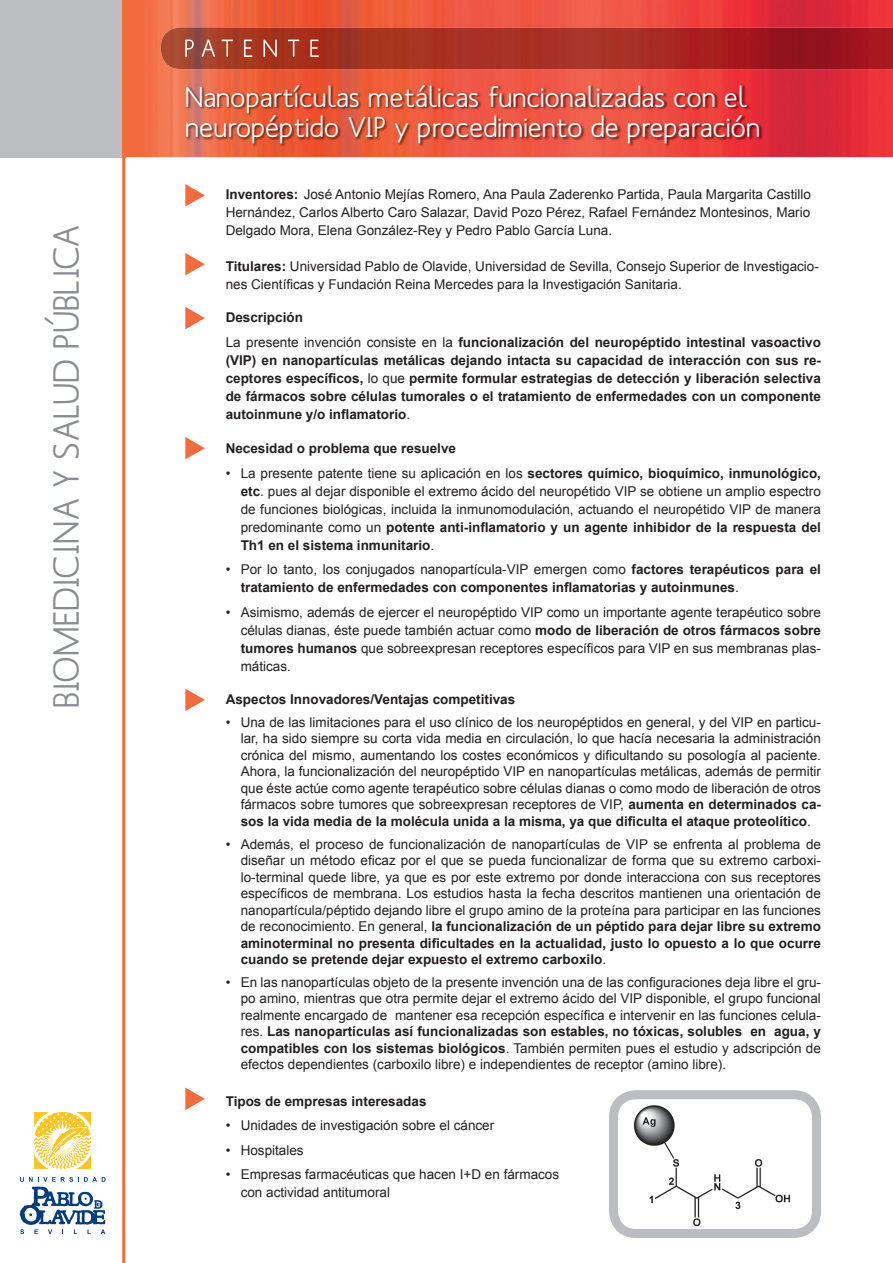
<style>
.page{position:relative;width:893px;height:1263px;background:#fff}
.page>*{position:absolute;margin:0;border:0;box-sizing:border-box;transform-origin:0 0}
.t1{font:500 36px "Mank Sans";color:#8a8c8f}
.t2{font:500 28.5px/30px "Mank Sans";color:#fff}
.t3{font:13.5px/16.5px "Arial";color:#231f20;text-align:justify}
.t4{font:700 13.5px/18px "Arial";color:#231f20}
.s1{font-weight:700}
.s2{font-weight:400}
</style>
<div class="page">
<div style="left:0;top:0;width:126px;height:157px;background:#bcbdc0"></div>
<img style="left:125px;top:0;width:768px;height:157px">
<hr style="left:122px;top:0;width:3px;height:1263px;background:#f26b3f">
<img style="left:161px;top:27px;width:732px;height:42px">
<svg style="left:185px;top:40px;width:134px;height:17px;background:#b25947"></svg>
<svg style="left:20px;top:1177px;width:86px;height:57px"></svg>
<svg style="left:34px;top:1112px;width:57px;height:57px"></svg>
<img style="left:186px;top:84px;width:577px;height:63px">
<svg style="left:185px;top:307px;width:20px;height:22px"></svg>
<svg style="left:185px;top:437px;width:20px;height:22px"></svg>
<svg style="left:185px;top:253px;width:20px;height:22px"></svg>
<svg style="left:185px;top:184px;width:20px;height:23px"></svg>
<svg style="left:185px;top:689px;width:20px;height:22px"></svg>
<svg style="left:185px;top:1087px;width:20px;height:23px"></svg>
<img style="left:619px;top:1100px;width:192px;height:128px">
<div style="left:609px;top:1090px;width:212px;height:148px;border:9px solid #bcbdc0;border-radius:22px"></div>
<h1 class="t1" style="left:44px;top:708px;width:485px;rotate:-90deg">BIOMEDICINA Y SALUD PÚBLICA</h1>
<h2 class="t2" style="left:185px;top:81px;width:576px">Nanopartículas metálicas funcionalizadas con el neuropéptido VIP y procedimiento de preparación</h2>
<p class="t3" style="left:226px;top:185px;width:587px;line-height:18px"><span class="s1">Inventores:</span> José Antonio Mejías Romero, Ana Paula Zaderenko Partida, Paula Margarita Castillo Hernández, Carlos Alberto Caro Salazar, David Pozo Pérez, Rafael Fernández Montesinos, Mario Delgado Mora, Elena González-Rey y Pedro Pablo García Luna.</p>
<p class="t3" style="left:226px;top:257px;width:595px;line-height:18px"><span class="s1">Titulares:</span> Universidad Pablo de Olavide, Universidad de Sevilla, Consejo Superior de Investigacio&shy;nes Científicas y Fundación Reina Mercedes para la Investigación Sanitaria.</p>
<p class="t4" style="left:226px;top:306px;width:597px;line-height:24.5px">Descripción<br><span class="s2">La presente invención consiste en la</span> funcionalización del neuropéptido intestinal vasoactivo</p>
<p class="t4" style="left:226px;top:352px;width:597px;text-align:justify">(VIP) en nanopartículas metálicas dejando intacta su capacidad de interacción con sus re&shy;ceptores específicos, <span class="s2">lo que</span> permite formular estrategias de detección y liberación selectiva de fármacos sobre células tumorales o el tratamiento de enfermedades con un componente autoinmune y/o inflamatorio<span class="s2">.</span></p>
<p class="t4" style="left:226px;top:440px;width:232px">Necesidad o problema que resuelve</p>
<p class="t3" style="left:241px;top:464px;width:582px;line-height:18px;text-indent:-15px">• La presente patente tiene su aplicación en los <span class="s1">sectores químico, bioquímico, inmunológico, etc</span>. pues al dejar disponible el extremo ácido del neuropétido VIP se obtiene un amplio espectro de funciones biológicas, incluida la inmunomodulación, actuando el neuropétido VIP de manera predominante como un <span class="s1">potente anti-inflamatorio y un agente inhibidor de la respuesta del Th1 en el sistema inmunitario</span>.</p>
<p class="t4" style="left:241px;top:561px;width:582px;text-indent:-15px"><span class="s2">• Por lo tanto, los conjugados nanopartícula-VIP emergen como</span> factores terapéuticos para el tratamiento de enfermedades con componentes inflamatorias y autoinmunes<span class="s2">.</span></p>
<p class="t3" style="left:241px;top:603px;width:582px;line-height:18px;text-indent:-15px">• Asimismo, además de ejercer el neuropéptido VIP como un importante agente terapéutico sobre células dianas, éste puede también actuar como <span class="s1">modo de liberación de otros fármacos sobre tumores humanos</span> que sobreexpresan receptores específicos para VIP en sus membranas plas&shy;máticas.</p>
<p class="t4" style="left:226px;top:690px;width:291px">Aspectos Innovadores/Ventajas competitivas</p>
<p class="t3" style="left:241px;top:714px;width:582px;text-indent:-15px">• Una de las limitaciones para el uso clínico de los neuropéptidos en general, y del VIP en particu&shy;lar, ha sido siempre su corta vida media en circulación, lo que hacía necesaria la administración crónica del mismo, aumentando los costes económicos y dificultando su posología al paciente.<br>Ahora, la funcionalización del neuropéptido VIP en nanopartículas metálicas, además de permitir que éste actúe como agente terapéutico sobre células dianas o como modo de liberación de otros fármacos sobre tumores que sobreexpresan receptores de VIP, <span class="s1">aumenta en determinados ca&shy;sos la vida media de la molécula unida a la misma, ya que dificulta el ataque proteolítico</span>.</p>
<p class="t3" style="left:241px;top:836px;width:582px;text-indent:-15px">• Además, el proceso de funcionalización de nanopartículas de VIP se enfrenta al problema de diseñar un método eficaz por el que se pueda funcionalizar de forma que su extremo carboxi&shy;lo-terminal quede libre, ya que es por este extremo por donde interacciona con sus receptores específicos de membrana. Los estudios hasta la fecha descritos mantienen una orientación de nanopartícula/péptido dejando libre el grupo amino de la proteína para participar en las funciones de reconocimiento. En general, <span class="s1">la funcionalización de un péptido para dejar libre su extremo aminoterminal no presenta dificultades en la actualidad, justo lo opuesto a lo que ocurre cuando se pretende dejar expuesto el extremo carboxilo</span>.</p>
<p class="t3" style="left:241px;top:974px;width:582px;text-indent:-15px">• En las nanopartículas objeto de la presente invención una de las configuraciones deja libre el gru&shy;po amino, mientras que otra permite dejar el extremo ácido del VIP disponible, el grupo funcional realmente encargado de mantener esa recepción específica e intervenir en las funciones celula&shy;res. <span class="s1">Las nanopartículas así funcionalizadas son estables, no tóxicas, solubles en agua, y compatibles con los sistemas biológicos</span>. También permiten pues el estudio y adscripción de efectos dependientes (carboxilo libre) e independientes de receptor (amino libre).</p>
<p class="t4" style="left:226px;top:1092px;width:202px">Tipos de empresas interesadas</p>
<p class="t3" style="left:226px;top:1117px;width:270px">• Unidades de investigación sobre el cáncer</p>
<p class="t3" style="left:226px;top:1142px;width:80px">• Hospitales</p>
<p class="t3" style="left:241px;top:1165px;width:320px;line-height:18px;text-indent:-15px">• Empresas farmacéuticas que hacen I+D en fármacos con actividad antitumoral</p>
</div>
